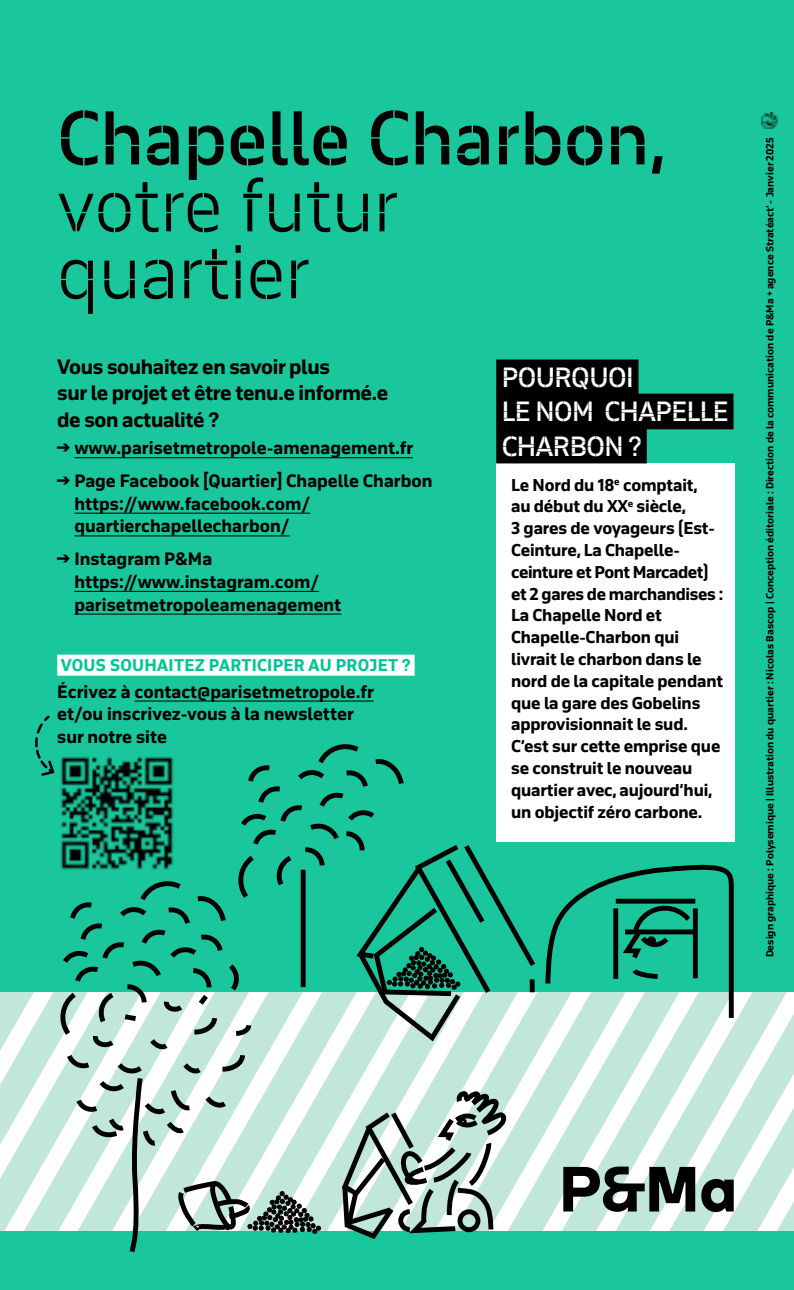
<style>
.page{position:relative;width:794px;height:1290px;background:#1ac79c}
.page>*{position:absolute;margin:0;border:0;box-sizing:border-box;transform-origin:0 0}
.t1{font:300 70.17px/66.9px "November Stencil Std";color:#000}
.t2{font:500 70.17px "November Stencil Std";color:#000}
.t3{font:500 25.72px/34.1px "November Stencil Std";letter-spacing:-.02em;color:#fff}
.t4{font:19.25px/26.2px "November Std Hea";letter-spacing:-.02em;color:#000}
.t5{font:16.62px/22.8px "November Std Hea";color:#000}
.t6{font:15.92px/21.9px "November Std Hea";letter-spacing:-.01em;color:#000}
.t7{font:15.75px "November Std Hea";letter-spacing:.02em;color:#00c596}
.t8{font:9.62px "November Std Hea";color:#000}
</style>
<div class="page">
<hr style="left:74px;top:457px;width:339px;height:1px;background:#000">
<hr style="left:74px;top:513px;width:236px;height:1px;background:#000">
<hr style="left:74px;top:535px;width:216px;height:1px;background:#000">
<hr style="left:74px;top:591px;width:245px;height:1px;background:#000">
<hr style="left:74px;top:614px;width:267px;height:1px;background:#000">
<div style="left:57px;top:655px;width:357px;height:21px;background:#fff"></div>
<hr style="left:134px;top:701px;width:240px;height:1px;background:#000">
<div style="left:496px;top:463px;width:238px;height:378px;background:#fff"></div>
<div style="left:496px;top:359px;width:142px;height:36px;background:#000"></div>
<div style="left:496px;top:394px;width:237px;height:35px;background:#000"></div>
<div style="left:496px;top:428px;width:151px;height:35px;background:#000"></div>
<svg style="left:0;top:713px;width:794px;height:540px"></svg>
<h1 class="t2" style="left:57px;top:91px;width:611px">Chapelle Charbon,</h1>
<h1 class="t1" style="left:57px;top:171px;width:343px">votre futur quartier</h1>
<p class="t4" style="left:57px;top:353px;width:332px">Vous souhaitez en savoir plus<br>sur le projet et être tenu.e informé.e de son actualité ?</p>
<p class="t5" style="left:57px;top:436px;width:358px">→ www.parisetmetropole-amenagement.fr</p>
<p class="t5" style="left:74px;top:469px;width:360px;text-indent:-17px">→ Page Facebook [Quartier] Chapelle Charbon https://www.facebook.com/ quartierchapellecharbon/</p>
<p class="t5" style="left:74px;top:547px;width:268px;text-indent:-17px">→ Instagram P&amp;Ma https://www.instagram.com/ parisetmetropoleamenagement</p>
<p class="t7" style="left:61px;top:655px;width:351px">VOUS SOUHAITEZ PARTICIPER AU PROJET ?</p>
<p class="t5" style="left:57px;top:679px;width:318px">Écrivez à contact@parisetmetropole.fr et/ou inscrivez-vous à la newsletter sur notre site</p>
<h2 class="t3" style="left:502px;top:360px;width:228px">POURQUOI<br>LE NOM CHAPELLE<br>CHARBON ?</h2>
<p class="t6" style="left:511px;top:473px;width:213px">Le Nord du 18<sup>e</sup> comptait,<br>au début du XX<sup>e</sup> siècle,<br>3 gares de voyageurs (Est-<br>Ceinture, La Chapelle&shy;ceinture et Pont Marcadet) et 2 gares de marchandises :<br>La Chapelle Nord et<br>Chapelle-Charbon qui livrait le charbon dans le nord de la capitale pendant que la gare des Gobelins approvisionnait le sud.<br>C’est sur cette emprise que se construit le nouveau quartier avec, aujourd’hui, un objectif zéro carbone.</p>
<p class="t8" style="left:763px;top:957px;width:822px;rotate:-90deg">Design graphique : Polysemique | Illustration du quartier : Nicolas Bascop | Conception éditoriale : Direction de la communication de P&amp;Ma + agence Stratéact’ - Janvier 2025</p>
</div>
